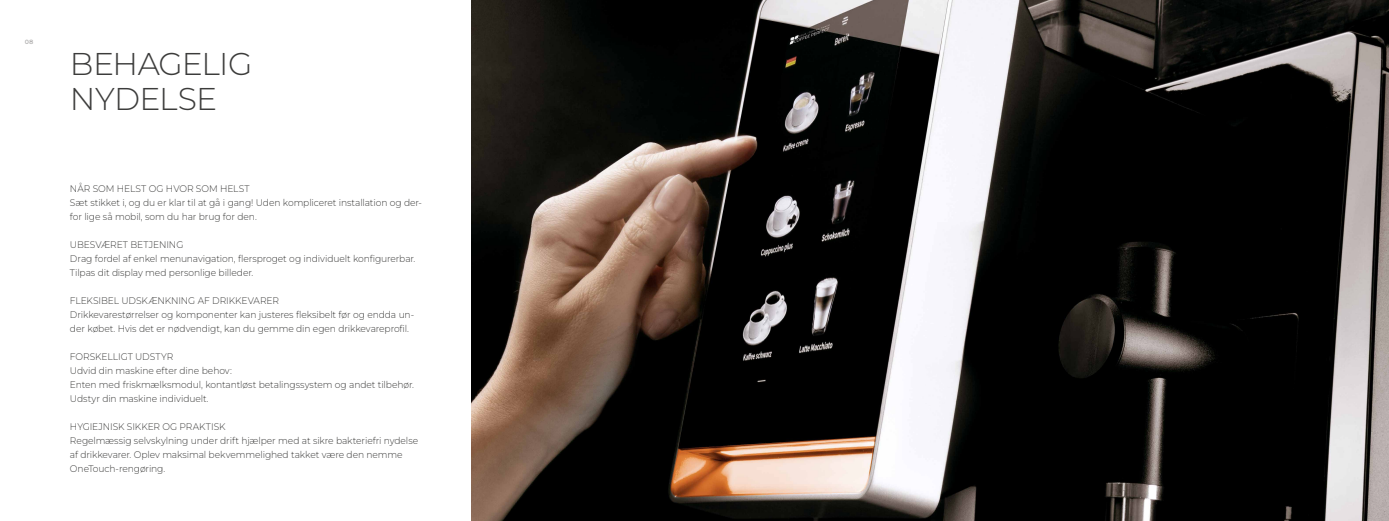
<style>
.page{position:relative;width:1389px;height:521px;background:#fff}
.page>*{position:absolute;margin:0;border:0;box-sizing:border-box;transform-origin:0 0}
.t1{font:300 31.5px/35px "Montserrat";letter-spacing:-.02em;color:#3c3c3b}
.t2{font:300 9.62px/14px "Montserrat";letter-spacing:-.01em;color:#3c3c3b;scale:.95 1}
.t3{font:600 6.12px "Montserrat";color:#b3b2b2}
</style>
<div class="page">
<img style="left:471px;top:0;width:918px;height:521px">
<p class="t3" style="left:25px;top:38px;width:10px">08</p>
<h1 class="t1" style="left:70px;top:46px;width:184px">BEHAGELIG<br>NYDELSE</h1>
<p class="t2" style="left:70px;top:181px;width:372px">NÅR SOM HELST OG HVOR SOM HELST<br>Sæt stikket i, og du er klar til at gå i gang! Uden kompliceret installation og der&shy;for lige så mobil, som du har brug for den.</p>
<p class="t2" style="left:70px;top:237px;width:365px">UBESVÆRET BETJENING<br>Drag fordel af enkel menunavigation, flersproget og individuelt konfigurerbar.<br>Tilpas dit display med personlige billeder.</p>
<p class="t2" style="left:70px;top:293px;width:364px">FLEKSIBEL UDSKÆNKNING AF DRIKKEVARER<br>Drikkevarestørrelser og komponenter kan justeres fleksibelt før og endda un&shy;der købet. Hvis det er nødvendigt, kan du gemme din egen drikkevareprofil.</p>
<p class="t2" style="left:70px;top:349px;width:363px">FORSKELLIGT UDSTYR<br>Udvid din maskine efter dine behov:<br>Enten med friskmælksmodul, kontantløst betalingssystem og andet tilbehør.<br>Udstyr din maskine individuelt.</p>
<p class="t2" style="left:70px;top:419px;width:368px">HYGIEJNISK SIKKER OG PRAKTISK<br>Regelmæssig selvskylning under drift hjælper med at sikre bakteriefri nydelse af drikkevarer. Oplev maksimal bekvemmelighed takket være den nemme OneTouch-rengøring.</p>
</div>
